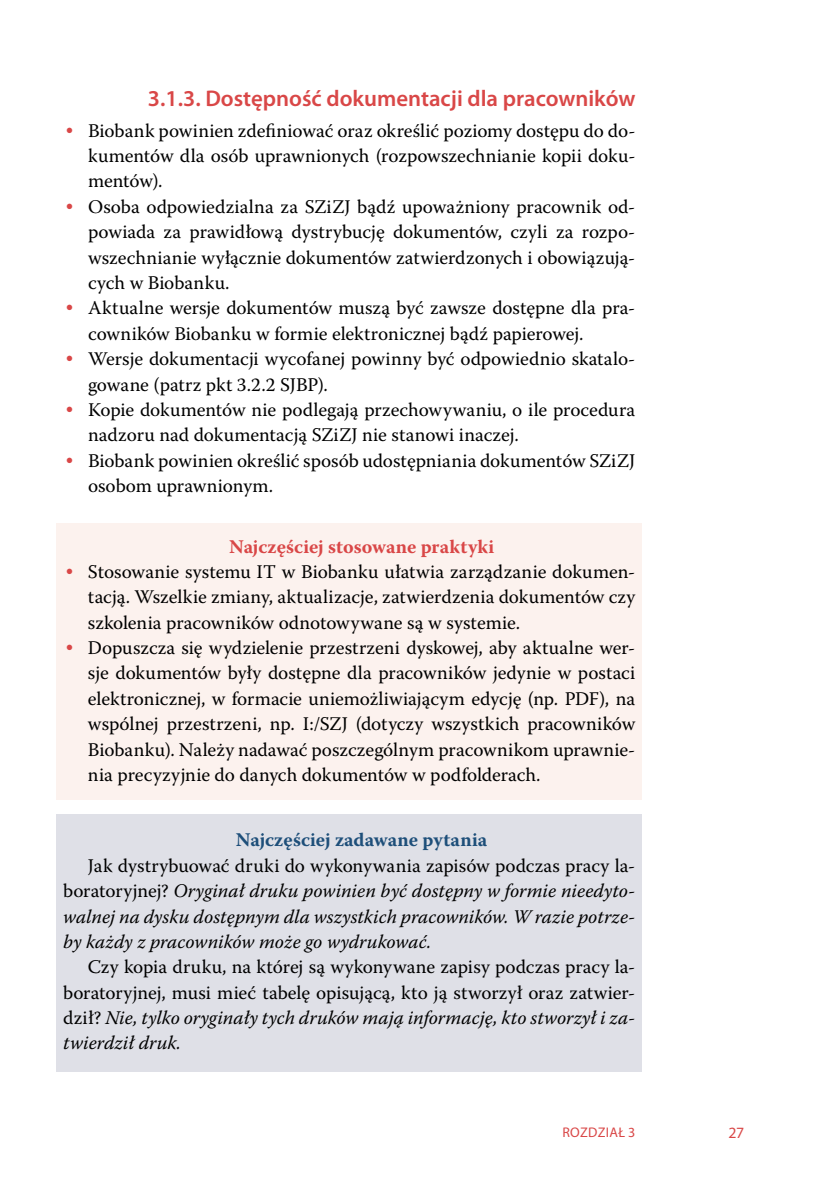
<style>
.page{position:relative;width:834px;height:1181px;background:#fff}
.page>*{position:absolute;margin:0;border:0;box-sizing:border-box;transform-origin:0 0}
.t1{font:600 22.75px "Myriad Pro";color:#d94747}
.t2{font:19.25px/25.4px "Warnock Pro";letter-spacing:-.005em;color:#000;text-align:justify}
.t3{font:italic 19.25px/25.4px "Warnock Pro";color:#000;text-align:justify}
.t4{font:700 19.25px "Warnock Pro";letter-spacing:.005em;color:#d94747}
.t5{font:700 19.25px "Warnock Pro";color:#1e4f7a}
.t6{font:15.75px "Myriad Pro";color:#d94747}
.t7{font:14px "Myriad Pro";letter-spacing:.02em;color:#d94747}
.s1{font-family:"Eras ITC";font-weight:300;color:#d94747}
.s2{font-style:normal}
.s3{font-style:italic}
</style>
<div class="page">
<div style="left:56px;top:814px;width:586px;height:258px;background:#dfe0e7"></div>
<div style="left:56px;top:523px;width:586px;height:277px;background:#fcf2ee"></div>
<p class="t1" style="left:148px;top:84px;width:489px">3.1.3. Dostępność dokumentacji dla pracowników</p>
<p class="t2" style="left:88px;top:117px;width:548px;text-indent:-25px"><span class="s1">•</span> Biobank powinien zdefiniować oraz określić poziomy dostępu do do&shy;kumentów dla osób uprawnionych (rozpowszechnianie kopii doku&shy;mentów).</p>
<p class="t2" style="left:88px;top:193px;width:548px;text-indent:-25px"><span class="s1">•</span> Osoba odpowiedzialna za SZiZJ bądź upoważniony pracownik od&shy;powiada za prawidłową dystrybucję dokumentów, czyli za rozpo&shy;wszechnianie wyłącznie dokumentów zatwierdzonych i obowiązują&shy;cych w Biobanku.</p>
<p class="t2" style="left:88px;top:295px;width:548px;text-indent:-25px"><span class="s1">•</span> Aktualne wersje dokumentów muszą być zawsze dostępne dla pra&shy;cowników Biobanku w formie elektronicznej bądź papierowej.</p>
<p class="t2" style="left:88px;top:346px;width:548px;text-indent:-25px"><span class="s1">•</span> Wersje dokumentacji wycofanej powinny być odpowiednio skatalo&shy;gowane (patrz pkt 3.2.2 SJBP).</p>
<p class="t2" style="left:88px;top:396px;width:548px;text-indent:-25px"><span class="s1">•</span> Kopie dokumentów nie podlegają przechowywaniu, o ile procedura nadzoru nad dokumentacją SZiZJ nie stanowi inaczej.</p>
<p class="t2" style="left:88px;top:447px;width:548px;text-indent:-25px"><span class="s1">•</span> Biobank powinien określić sposób udostępniania dokumentów SZiZJ osobom uprawnionym.</p>
<p class="t4" style="left:229px;top:534px;width:267px">Najczęściej stosowane praktyki</p>
<p class="t2" style="left:88px;top:558px;width:548px;text-indent:-25px"><span class="s1">•</span> Stosowanie systemu IT w Biobanku ułatwia zarządzanie dokumen&shy;tacją. Wszelkie zmiany, aktualizacje, zatwierdzenia dokumentów czy szkolenia pracowników odnotowywane są w systemie.</p>
<p class="t2" style="left:88px;top:635px;width:548px;text-indent:-25px"><span class="s1">•</span> Dopuszcza się wydzielenie przestrzeni dyskowej, aby aktualne wer&shy;sje dokumentów były dostępne dla pracowników jedynie w postaci elektronicznej, w formacie uniemożliwiającym edycję (np. PDF), na wspólnej przestrzeni, np. I:/SZJ (dotyczy wszystkich pracowników Biobanku). Należy nadawać poszczególnym pracownikom uprawnie&shy;nia precyzyjnie do danych dokumentów w podfolderach.</p>
<p class="t5" style="left:236px;top:828px;width:253px">Najczęściej zadawane pytania</p>
<p class="t3" style="left:63px;top:852px;width:573px;text-indent:25px"><span class="s2">Jak dystrybuować druki do wykonywania zapisów podczas pracy la&shy;boratoryjnej?</span> Oryginał druku powinien być dostępny w formie nieedyto&shy;walnej na dysku dostępnym dla wszystkich pracowników. W razie potrze&shy;by każdy z pracowników może go wydrukować.</p>
<p class="t2" style="left:63px;top:954px;width:573px;text-indent:25px">Czy kopia druku, na której są wykonywane zapisy podczas pracy la&shy;boratoryjnej, musi mieć tabelę opisującą, kto ją stworzył oraz zatwier&shy;dził? <span class="s3">Nie, tylko oryginały tych druków mają informację, kto stworzył i za&shy;twierdził druk.</span></p>
<p class="t7" style="left:562px;top:1123px;width:74px">ROZDZIAŁ 3</p>
<p class="t6" style="left:728px;top:1122px;width:17px">27</p>
</div>
